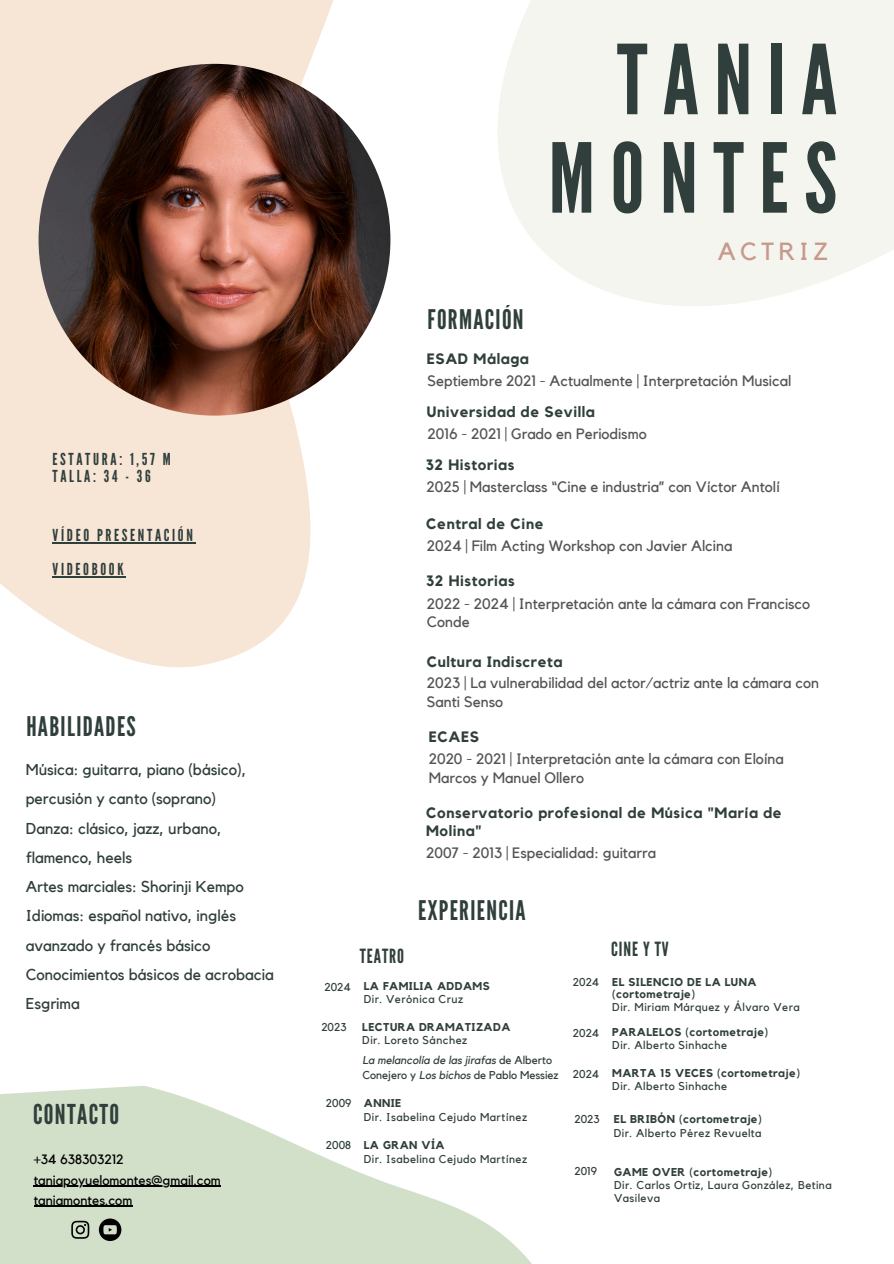
<style>
.page{position:relative;width:894px;height:1264px;background:#fff}
.page>*{position:absolute;margin:0;border:0;box-sizing:border-box;transform-origin:0 0}
.t1{font:96px/98.4px "League Gothic";letter-spacing:.16em;color:#303f3c;text-align:right}
.t2{font:27.3px "League Gothic";letter-spacing:.05em;color:#303f3c}
.t3{font:27px "League Gothic";letter-spacing:.05em;color:#303f3c}
.t4{font:24.75px "Kollektif";letter-spacing:.175em;color:#c7998c}
.t5{font:19.5px "League Gothic";letter-spacing:.05em;color:#303f3c}
.t6{font:16.5px/16.8px "League Gothic";letter-spacing:.16em;color:#303f3c}
.t7{font:15.75px/29.2px "Kollektif";color:#303f3c}
.t8{font:15px/18.6px "Kollektif";color:#545454}
.t9{font:700 15px/17.5px "Kollektif";letter-spacing:.04em;color:#303f3c}
.t10{font:13.5px "Kollektif";color:#000}
.t11{font:11.4px/13.2px "Kollektif";letter-spacing:.04em;color:#303f3c}
.t12{font:700 11.4px/12.8px "Kollektif";letter-spacing:.04em;color:#303f3c}
.t13{font:italic 11.4px/14.4px "Kollektif";color:#303f3c}
.s1{font-style:normal}
</style>
<div class="page">
<svg style="left:0;top:1086px;width:531px;height:177px;fill:#d3e0c9"></svg>
<svg style="left:0;top:0;width:391px;height:668px;fill:#f7e5d6"></svg>
<img style="left:39px;top:64px;width:351px;height:351px;border-radius:50%">
<svg style="left:498px;top:0;width:395px;height:306px;fill:#f5f5ef"></svg>
<hr style="left:34px;top:1185px;width:187px;height:1px;background:#000">
<hr style="left:34px;top:1205px;width:98px;height:1px;background:#000">
<svg style="left:71px;top:1220px;width:18px;height:18px"></svg>
<svg style="left:99px;top:1218px;width:22px;height:22px"></svg>
<hr style="left:53px;top:542px;width:143px;height:1px;background:#303f3c">
<hr style="left:53px;top:576px;width:73px;height:1px;background:#303f3c">
<p class="t6" style="left:53px;top:451px;width:120px">ESTATURA: 1,57 M<br>TALLA: 34 - 36</p>
<p class="t6" style="left:53px;top:527px;width:142px">VÍDEO PRESENTACIÓN</p>
<p class="t6" style="left:53px;top:561px;width:73px">VIDEOBOOK</p>
<h1 class="t3" style="left:26px;top:710px;width:111px">HABILIDADES</h1>
<h2 class="t7" style="left:26px;top:755px;width:222px">Música: guitarra, piano (básico), percusión y canto (soprano)</h2>
<h6 class="t7" style="left:26px;top:814px;width:197px">Danza: clásico, jazz, urbano, flamenco, heels</h6>
<p class="t7" style="left:26px;top:872px;width:219px">Artes marciales: Shorinji Kempo</p>
<h6 class="t7" style="left:26px;top:901px;width:212px">Idiomas: español nativo, inglés avanzado y francés básico</h6>
<p class="t7" style="left:26px;top:960px;width:249px">Conocimientos básicos de acrobacia</p>
<h6 class="t7" style="left:26px;top:989px;width:56px">Esgrima</h6>
<p class="t2" style="left:33px;top:1098px;width:88px">CONTACTO</p>
<h5 class="t10" style="left:34px;top:1153px;width:91px">+34 638303212</h5>
<h5 class="t10" style="left:34px;top:1173px;width:189px">taniapoyuelomontes@gmail.com</h5>
<h5 class="t10" style="left:34px;top:1193px;width:100px">taniamontes.com</h5>
<p class="t1" style="left:548px;top:33px;width:290px">TANIA<br>MONTES</p>
<p class="t3" style="left:427px;top:303px;width:97px">FORMACIÓN</p>
<h2 class="t4" style="left:717px;top:240px;width:112px">ACTRIZ</h2>
<h2 class="t9" style="left:427px;top:351px;width:104px">ESAD Málaga</h2>
<h3 class="t8" style="left:427px;top:371px;width:365px">Septiembre 2021 - Actualmente | Interpretación Musical</h3>
<h3 class="t9" style="left:427px;top:404px;width:169px">Universidad de Sevilla</h3>
<p class="t8" style="left:427px;top:424px;width:220px">2016 - 2021 | Grado en Periodismo</p>
<p class="t9" style="left:425px;top:456px;width:90px">32 Historias</p>
<p class="t8" style="left:426px;top:478px;width:355px">2025 | Masterclass “Cine e industria” con Víctor Antolí</p>
<p class="t9" style="left:426px;top:516px;width:119px">Central de Cine</p>
<p class="t8" style="left:427px;top:536px;width:307px">2024 | Film Acting Workshop con Javier Alcina</p>
<p class="t9" style="left:426px;top:572px;width:90px">32 Historias</p>
<p class="t8" style="left:427px;top:594px;width:384px">2022 - 2024 | Interpretación ante la cámara con Francisco<br>Conde</p>
<p class="t9" style="left:427px;top:653px;width:137px">Cultura Indiscreta</p>
<p class="t8" style="left:427px;top:674px;width:393px">2023 | La vulnerabilidad del actor/actriz ante la cámara con<br>Santi Senso</p>
<h6 class="t9" style="left:428px;top:729px;width:52px">ECAES</h6>
<p class="t8" style="left:428px;top:750px;width:356px">2020 - 2021 | Interpretación ante la cámara con Eloína<br>Marcos y Manuel Ollero</p>
<p class="t9" style="left:426px;top:805px;width:357px">Conservatorio profesional de Música "María de<br>Molina"</p>
<p class="t8" style="left:426px;top:843px;width:231px">2007 - 2013 | Especialidad: guitarra</p>
<h2 class="t3" style="left:418px;top:894px;width:109px">EXPERIENCIA</h2>
<p class="t11" style="left:324px;top:980px;width:28px">2024</p>
<p class="t11" style="left:321px;top:1021px;width:27px">2023</p>
<p class="t5" style="left:359px;top:944px;width:46px">TEATRO</p>
<p class="t5" style="left:611px;top:937px;width:59px">CINE Y TV</p>
<p class="t12" style="left:364px;top:980px;width:127px">LA FAMILIA ADDAMS</p>
<p class="t11" style="left:364px;top:992px;width:101px">Dir. Verónica Cruz</p>
<h4 class="t12" style="left:362px;top:1021px;width:150px">LECTURA DRAMATIZADA</h4>
<p class="t11" style="left:362px;top:1034px;width:106px">Dir. Loreto Sánchez</p>
<p class="t13" style="left:362px;top:1053px;width:198px">La melancolía de las jirafas <span class="s1">de Alberto<br>Conejero y</span> Los bichos <span class="s1">de Pablo Messiez</span></p>
<p class="t11" style="left:572px;top:976px;width:28px">2024</p>
<p class="t12" style="left:612px;top:975px;width:146px">EL SILENCIO DE LA LUNA (cortometraje)</p>
<p class="t11" style="left:612px;top:1001px;width:189px">Dir. Miriam Márquez y Álvaro Vera</p>
<h2 class="t11" style="left:572px;top:1026px;width:28px">2024</h2>
<p class="t11" style="left:572px;top:1067px;width:28px">2024</p>
<p class="t12" style="left:612px;top:1026px;width:157px">PARALELOS (cortometraje)</p>
<p class="t11" style="left:612px;top:1038px;width:116px">Dir. Alberto Sinhache</p>
<p class="t12" style="left:612px;top:1067px;width:189px">MARTA 15 VECES (cortometraje)</p>
<p class="t11" style="left:612px;top:1079px;width:116px">Dir. Alberto Sinhache</p>
<p class="t11" style="left:326px;top:1097px;width:27px">2009</p>
<p class="t12" style="left:364px;top:1097px;width:39px">ANNIE</p>
<p class="t11" style="left:364px;top:1110px;width:165px">Dir. Isabelina Cejudo Martínez</p>
<h6 class="t11" style="left:326px;top:1139px;width:27px">2008</h6>
<h6 class="t12" style="left:364px;top:1139px;width:82px">LA GRAN VÍA</h6>
<p class="t11" style="left:364px;top:1152px;width:165px">Dir. Isabelina Cejudo Martínez</p>
<p class="t11" style="left:574px;top:1113px;width:27px">2023</p>
<p class="t12" style="left:613px;top:1113px;width:149px">EL BRIBÓN (cortometraje)</p>
<p class="t11" style="left:613px;top:1126px;width:149px">Dir. Alberto Pérez Revuelta</p>
<p class="t11" style="left:574px;top:1164px;width:24px">2019</p>
<h6 class="t12" style="left:614px;top:1165px;width:159px">GAME OVER (cortometraje)</h6>
<p class="t11" style="left:614px;top:1178px;width:219px">Dir. Carlos Ortiz, Laura González, Betina<br>Vasileva</p>
</div>
